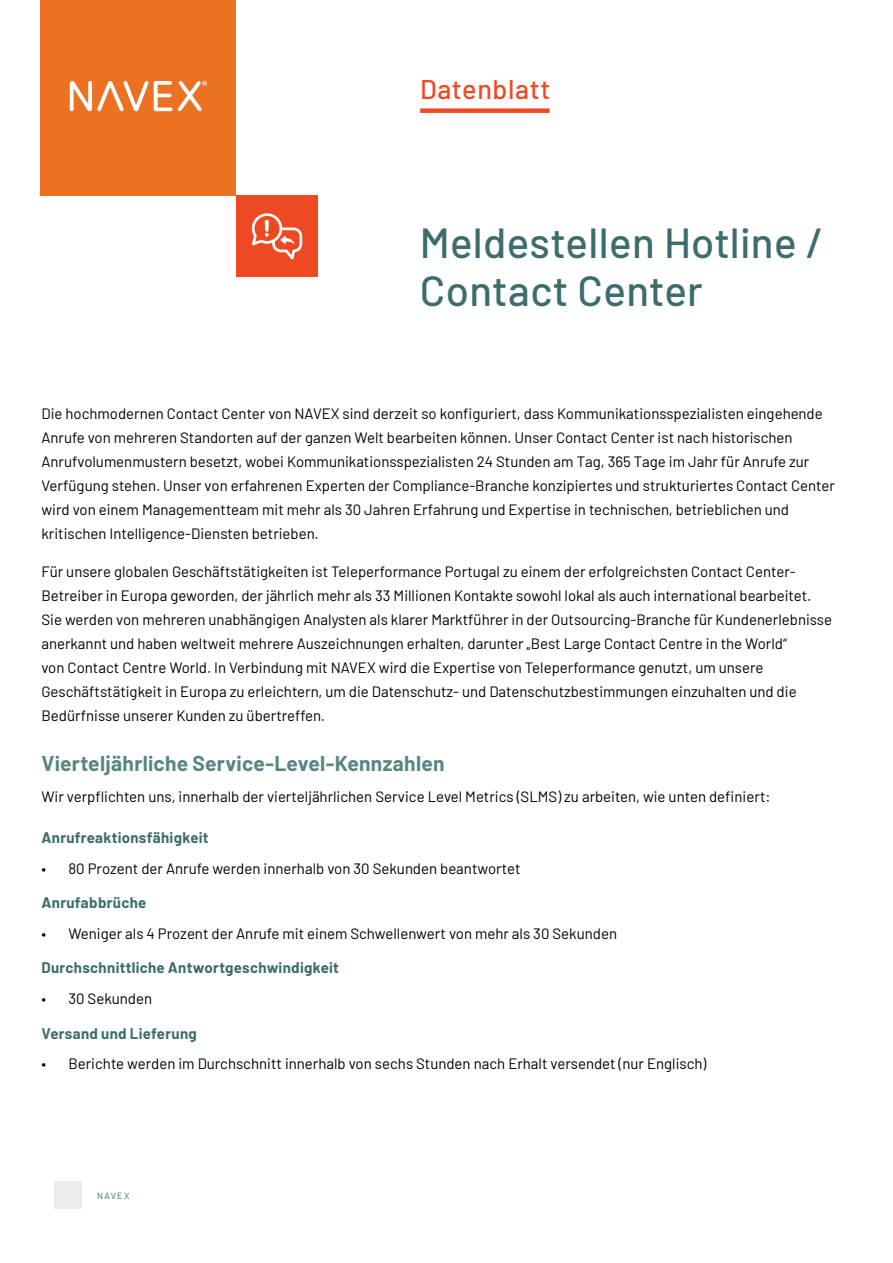
<style>
.page{position:relative;width:893px;height:1263px;background:#fff}
.page>*{position:absolute;margin:0;border:0;box-sizing:border-box;transform-origin:0 0}
.t1{font:500 42px/48px "Barlow";letter-spacing:.005em;color:#3c6d6c}
.t2{font:500 27px "Barlow";letter-spacing:.025em;color:#ef4923}
.t3{font:700 21px "Barlow";letter-spacing:.01em;color:#578683}
.t4{font:15px/24px "Barlow";color:#000}
.t5{font:700 15px "Barlow";letter-spacing:.02em;color:#3c6d6c}
.t6{font:9px "Barlow";letter-spacing:.14em;color:#3c6d6c}
</style>
<div class="page">
<div style="left:40px;top:0;width:196px;height:196px;background:#ed7123"></div>
<div style="left:54px;top:1182px;width:27px;height:27px;background:#eeece9"></div>
<svg style="left:70px;top:81px;width:137px;height:30px"></svg>
<div style="left:420px;top:108px;width:130px;height:5px;background:#ef4923"></div>
<div style="left:236px;top:196px;width:81px;height:81px;background:#ef4923"></div>
<svg style="left:251px;top:213px;width:52px;height:47px"></svg>
<h2 class="t2" style="left:420px;top:69px;width:132px">Datenblatt</h2>
<h1 class="t1" style="left:420px;top:216px;width:405px">Meldestellen Hotline /<br>Contact Center</h1>
<p class="t4" style="left:41px;top:400px;width:795px">Die hochmodernen Contact Center von NAVEX sind derzeit so konfiguriert, dass Kommunikationsspezialisten eingehende Anrufe von mehreren Standorten auf der ganzen Welt bearbeiten können. Unser Contact Center ist nach historischen Anrufvolumenmustern besetzt, wobei Kommunikationsspezialisten 24 Stunden am Tag, 365 Tage im Jahr für Anrufe zur Verfügung stehen. Unser von erfahrenen Experten der Compliance-Branche konzipiertes und strukturiertes Contact Center wird von einem Managementteam mit mehr als 30 Jahren Erfahrung und Expertise in technischen, betrieblichen und kritischen Intelligence-Diensten betrieben.</p>
<p class="t4" style="left:41px;top:558px;width:792px">Für unsere globalen Geschäftstätigkeiten ist Teleperformance Portugal zu einem der erfolgreichsten Contact Center-Betreiber in Europa geworden, der jährlich mehr als 33 Millionen Kontakte sowohl lokal als auch international bearbeitet.<br>Sie werden von mehreren unabhängigen Analysten als klarer Marktführer in der Outsourcing-Branche für Kundenerlebnisse anerkannt und haben weltweit mehrere Auszeichnungen erhalten, darunter „Best Large Contact Centre in the World“<br>von Contact Centre World. In Verbindung mit NAVEX wird die Expertise von Teleperformance genutzt, um unsere Geschäftstätigkeit in Europa zu erleichtern, um die Datenschutz- und Datenschutzbestimmungen einzuhalten und die Bedürfnisse unserer Kunden zu übertreffen.</p>
<h3 class="t3" style="left:41px;top:748px;width:405px">Vierteljährliche Service-Level-Kennzahlen</h3>
<p class="t4" style="left:41px;top:783px;width:731px">Wir verpflichten uns, innerhalb der vierteljährlichen Service Level Metrics (SLMS) zu arbeiten, wie unten definiert:</p>
<p class="t5" style="left:41px;top:826px;width:169px">Anrufreaktionsfähigkeit</p>
<p class="t4" style="left:41px;top:855px;width:480px">• 80 Prozent der Anrufe werden innerhalb von 30 Sekunden beantwortet</p>
<p class="t5" style="left:41px;top:891px;width:106px">Anrufabbrüche</p>
<p class="t4" style="left:41px;top:920px;width:577px">• Weniger als 4 Prozent der Anrufe mit einem Schwellenwert von mehr als 30 Sekunden</p>
<p class="t5" style="left:41px;top:957px;width:299px">Durchschnittliche Antwortgeschwindigkeit</p>
<p class="t4" style="left:41px;top:985px;width:112px">• 30 Sekunden</p>
<p class="t5" style="left:41px;top:1022px;width:157px">Versand und Lieferung</p>
<p class="t4" style="left:41px;top:1051px;width:667px">• Berichte werden im Durchschnitt innerhalb von sechs Stunden nach Erhalt versendet (nur Englisch)</p>
<p class="t6" style="left:97px;top:1189px;width:34px">NAVEX</p>
</div>
